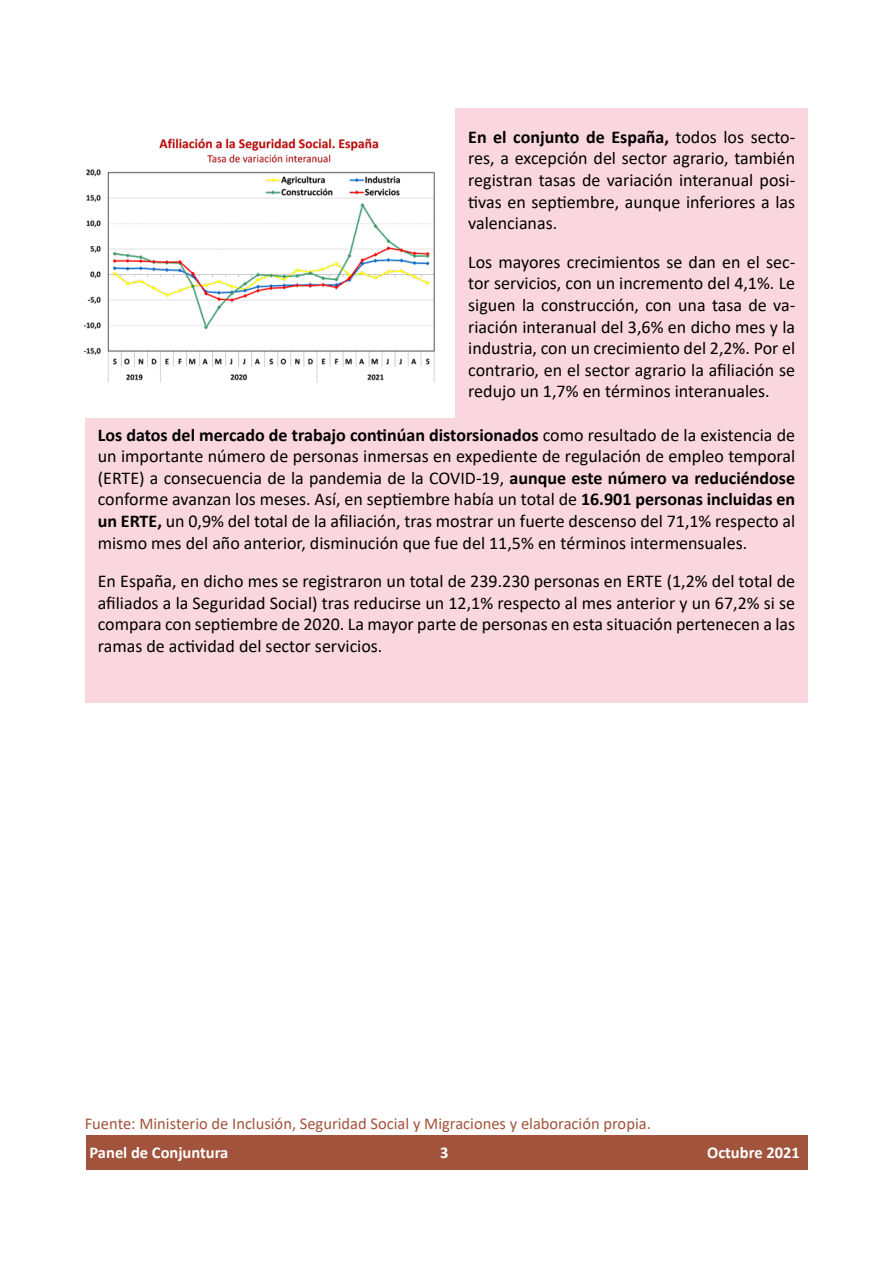
<style>
.page{position:relative;width:893px;height:1263px;background:#fff}
.page>*{position:absolute;margin:0;border:0;box-sizing:border-box;transform-origin:0 0}
.Text{font:18px/21.6px "Calibri";color:#000;text-align:justify}
.Nota_al_peu{font:16.5px "Calibri";color:#a1543b}
.t1{font:700 16.5px "Calibri";color:#fff}
.s1{font-weight:700}
</style>
<div class="page">
<div style="left:86px;top:1135px;width:721px;height:34px;background:#a1543b"></div>
<div style="left:85px;top:418px;width:723px;height:285px;background:#fad7de"></div>
<div style="left:455px;top:108px;width:353px;height:310px;background:#fad7de"></div>
<img style="left:84px;top:138px;width:351px;height:245px">
<p class="Text" style="left:468px;top:126px;width:328px"><span class="s1">En el conjunto de España,</span> todos los secto&shy;res, a excepción del sector agrario, también registran tasas de variación interanual posi&shy;tivas en septiembre, aunque inferiores a las valencianas.</p>
<p class="Text" style="left:468px;top:251px;width:328px">Los mayores crecimientos se dan en el sec&shy;tor servicios, con un incremento del 4,1%. Le siguen la construcción, con una tasa de va&shy;riación interanual del 3,6% en dicho mes y la industria, con un crecimiento del 2,2%. Por el contrario, en el sector agrario la afiliación se redujo un 1,7% en términos interanuales.</p>
<p class="Text" style="left:98px;top:423px;width:699px"><span class="s1">Los datos del mercado de trabajo continúan distorsionados</span> como resultado de la existencia de un importante número de personas inmersas en expediente de regulación de empleo temporal (ERTE) a consecuencia de la pandemia de la COVID-19, <span class="s1">aunque este número va reduciéndose </span>conforme avanzan los meses. Así, en septiembre había un total de <span class="s1">16.901 personas incluidas en un ERTE,</span> un 0,9% del total de la afiliación, tras mostrar un fuerte descenso del 71,1% respecto al mismo mes del año anterior, disminución que fue del 11,5% en términos intermensuales.</p>
<p class="Text" style="left:98px;top:570px;width:699px">En España, en dicho mes se registraron un total de 239.230 personas en ERTE (1,2% del total de afiliados a la Seguridad Social) tras reducirse un 12,1% respecto al mes anterior y un 67,2% si se compara con septiembre de 2020. La mayor parte de personas en esta situación pertenecen a las ramas de actividad del sector servicios.</p>
<p class="Nota_al_peu" style="left:85px;top:1112px;width:568px">Fuente: Ministerio de Inclusión, Seguridad Social y Migraciones y elaboración propia.</p>
<p class="t1" style="left:90px;top:1141px;width:140px">Panel de Conjuntura</p>
<p class="t1" style="left:440px;top:1141px;width:10px">3</p>
<p class="t1" style="left:707px;top:1141px;width:94px">Octubre 2021</p>
</div>
